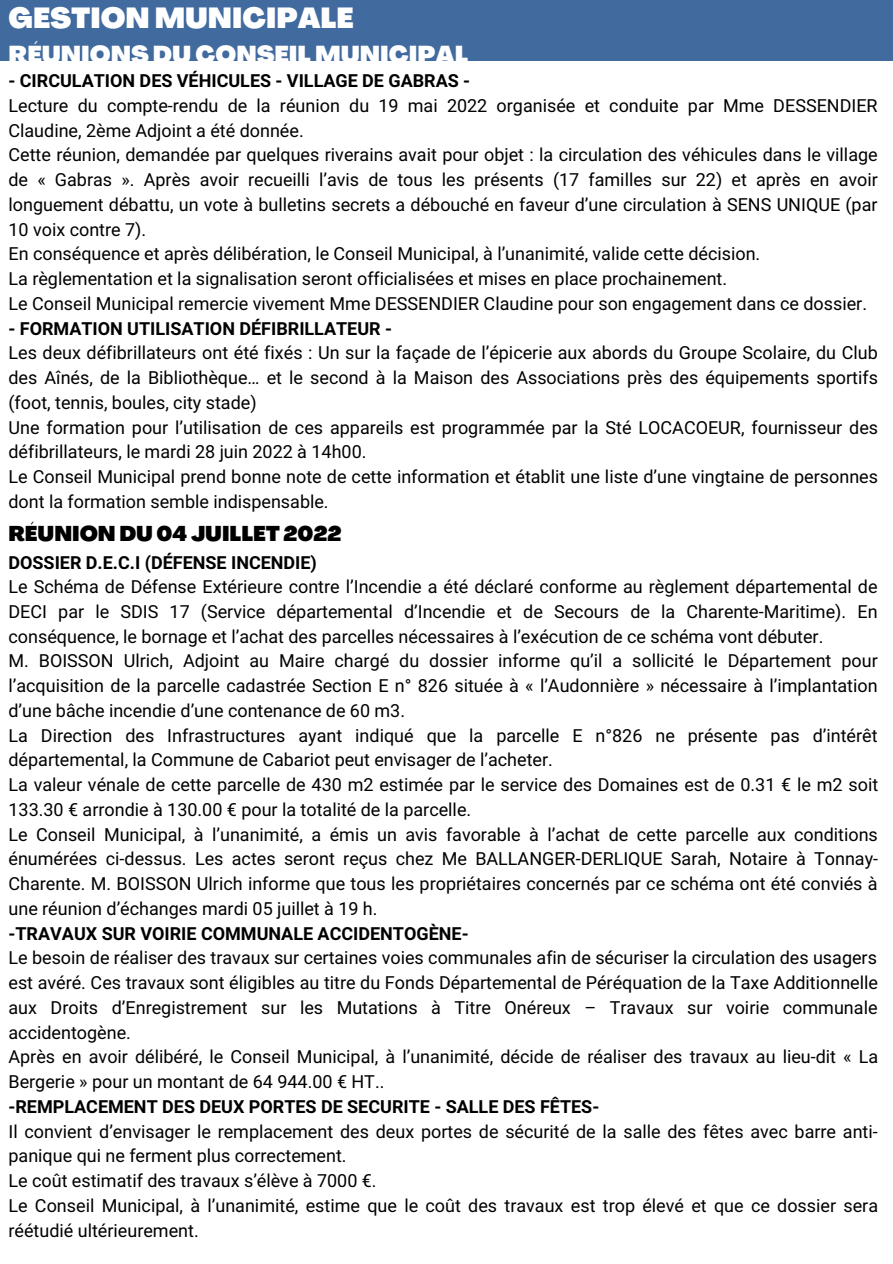
<style>
.page{position:relative;width:893px;height:1264px;background:#fff}
.page>*{position:absolute;margin:0;border:0;box-sizing:border-box;transform-origin:0 0}
.t1{font:900 28.5px "Agrandir";color:#fff}
.t2{font:900 24px "Agrandir";color:#fff}
.t3{font:900 21px "Agrandir";color:#000}
.t4{font:18px/24.8px "Araboto";color:#000}
.t5{font:700 18px "Araboto";color:#000}
</style>
<div class="page">
<div style="left:0;top:0;width:892px;height:61px;background:#416a9e"></div>
<h1 class="t1" style="left:8px;top:7px;width:346px">GESTION MUNICIPALE</h1>
<h2 class="t2" style="left:8px;top:45px;width:461px">RÉUNIONS DU CONSEIL MUNICIPAL</h2>
<p class="t5" style="left:8px;top:70px;width:463px">- CIRCULATION DES VÉHICULES - VILLAGE DE GABRAS -</p>
<p class="t4" style="left:8px;top:94px;width:870px">Lecture du compte-rendu de la réunion du 19 mai 2022 organisée et conduite par Mme DESSENDIER Claudine, 2ème Adjoint a été donnée.<br>Cette réunion, demandée par quelques riverains avait pour objet : la circulation des véhicules dans le village de « Gabras ». Après avoir recueilli l’avis de tous les présents (17 familles sur 22) et après en avoir longuement débattu, un vote à bulletins secrets a débouché en faveur d’une circulation à SENS UNIQUE (par 10 voix contre 7).<br>En conséquence et après délibération, le Conseil Municipal, à l’unanimité, valide cette décision.<br>La règlementation et la signalisation seront officialisées et mises en place prochainement.<br>Le Conseil Municipal remercie vivement Mme DESSENDIER Claudine pour son engagement dans ce dossier.</p>
<p class="t5" style="left:8px;top:318px;width:385px">- FORMATION UTILISATION DÉFIBRILLATEUR -</p>
<p class="t4" style="left:8px;top:341px;width:871px">Les deux défibrillateurs ont été fixés : Un sur la façade de l’épicerie aux abords du Groupe Scolaire, du Club des Aînés, de la Bibliothèque… et le second à la Maison des Associations près des équipements sportifs (foot, tennis, boules, city stade)<br>Une formation pour l’utilisation de ces appareils est programmée par la Sté LOCACOEUR, fournisseur des défibrillateurs, le mardi 28 juin 2022 à 14h00.<br>Le Conseil Municipal prend bonne note de cette information et établit une liste d’une vingtaine de personnes dont la formation semble indispensable.</p>
<p class="t3" style="left:8px;top:525px;width:334px">RÉUNION DU 04 JUILLET 2022</p>
<p class="t5" style="left:8px;top:551px;width:310px">DOSSIER D.E.C.I (DÉFENSE INCENDIE)</p>
<p class="t4" style="left:8px;top:575px;width:871px">Le Schéma de Défense Extérieure contre l’Incendie a été déclaré conforme au règlement départemental de DECI par le SDIS 17 (Service départemental d’Incendie et de Secours de la Charente-Maritime). En conséquence, le bornage et l’achat des parcelles nécessaires à l’exécution de ce schéma vont débuter.<br>M. BOISSON Ulrich, Adjoint au Maire chargé du dossier informe qu’il a sollicité le Département pour l’acquisition de la parcelle cadastrée Section E n° 826 située à « l’Audonnière » nécessaire à l’implantation d’une bâche incendie d’une contenance de 60 m3.<br>La Direction des Infrastructures ayant indiqué que la parcelle E n°826 ne présente pas d’intérêt départemental, la Commune de Cabariot peut envisager de l’acheter.<br>La valeur vénale de cette parcelle de 430 m2 estimée par le service des Domaines est de 0.31 € le m2 soit 133.30 € arrondie à 130.00 € pour la totalité de la parcelle.<br>Le Conseil Municipal, à l’unanimité, a émis un avis favorable à l’achat de cette parcelle aux conditions énumérées ci-dessus. Les actes seront reçus chez Me BALLANGER-DERLIQUE Sarah, Notaire à Tonnay-Charente. M. BOISSON Ulrich informe que tous les propriétaires concernés par ce schéma ont été conviés à une réunion d’échanges mardi 05 juillet à 19 h.</p>
<p class="t5" style="left:8px;top:922px;width:461px">-TRAVAUX SUR VOIRIE COMMUNALE ACCIDENTOGÈNE-</p>
<p class="t4" style="left:8px;top:946px;width:871px">Le besoin de réaliser des travaux sur certaines voies communales afin de sécuriser la circulation des usagers est avéré. Ces travaux sont éligibles au titre du Fonds Départemental de Péréquation de la Taxe Additionnelle aux Droits d’Enregistrement sur les Mutations à Titre Onéreux – Travaux sur voirie communale accidentogène.<br>Après en avoir délibéré, le Conseil Municipal, à l’unanimité, décide de réaliser des travaux au lieu-dit « La Bergerie » pour un montant de 64 944.00 € HT..</p>
<p class="t5" style="left:8px;top:1095px;width:592px">-REMPLACEMENT DES DEUX PORTES DE SECURITE - SALLE DES FÊTES-</p>
<p class="t4" style="left:8px;top:1119px;width:871px">Il convient d’envisager le remplacement des deux portes de sécurité de la salle des fêtes avec barre anti&shy;panique qui ne ferment plus correctement.<br>Le coût estimatif des travaux s’élève à 7000 €.<br>Le Conseil Municipal, à l’unanimité, estime que le coût des travaux est trop élevé et que ce dossier sera réétudié ultérieurement.</p>
</div>
